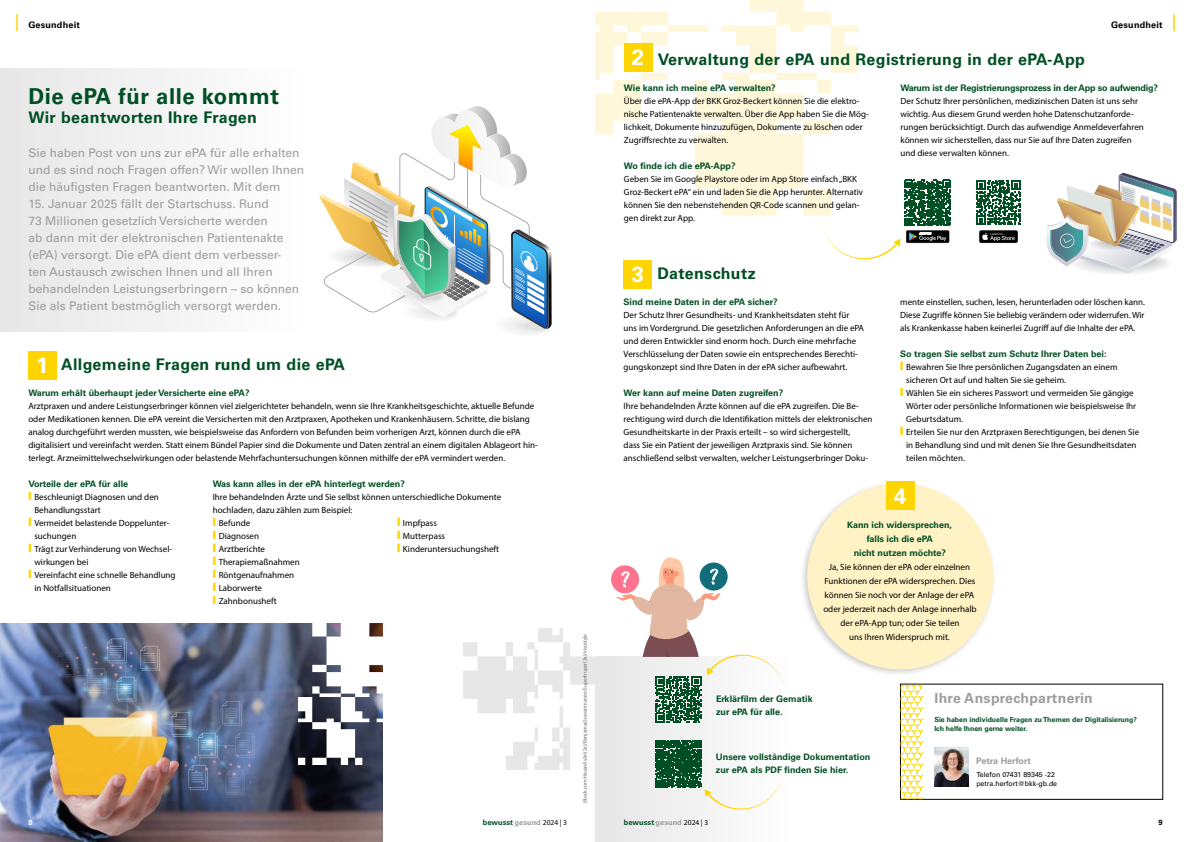
<style>
.page{position:relative;width:1191px;height:842px;background:#fff}
.page>*{position:absolute;margin:0;border:0;box-sizing:border-box;transform-origin:0 0}
.t1{font:700 22px "Univers LT Std";letter-spacing:.025em;color:#004f24}
.t2{font:700 22px "Univers LT Std";color:#fff}
.t3{font:700 16px "Univers LT Std";letter-spacing:.025em;color:#004f24}
.t4{font:700 14px "Univers LT Std";letter-spacing:.025em;color:#9d9d9c}
.t5{font:12px/17px "Univers LT Std";color:#9d9d9c}
.t6{font:9px/13px "Myriad Pro";color:#000}
.t7{font:700 9px/13px "Univers LT Std";color:#004f24}
.t8{font:700 9px "Univers LT Std";letter-spacing:-.02em;color:#004f24}
.t9{font:700 9px "Univers LT Std";letter-spacing:.025em;color:#000}
.t10{font:700 9px "Univers LT Std";color:#9d9d9c}
.t11{font:700 7.5px "Univers LT Std";color:#004f24}
.t12{font:700 7.5px "Univers LT Std";color:#000}
.t13{font:700 7.5px "Univers LT Std";color:#fff}
.t14{font:700 7px/9px "Univers LT Std";color:#004f24}
.t15{font:7px/9px "Univers LT Std";color:#000}
.t16{font:5.5px "Myriad Pro";letter-spacing:-.02em;color:#706f6f}
.s1{color:#9d9d9c}
.s2{font-family:"Myriad Pro";font-weight:400;color:#000}
</style>
<div class="page">
<svg style="left:1173px;top:14px;width:1px;height:17px"></svg>
<div style="left:0;top:68px;width:305px;height:263px;background:#f3f3f3"></div>
<div style="left:595px;top:656px;width:199px;height:186px;background:linear-gradient(to right,#e1e3e2,#fdfdfd)"></div>
<div style="left:611px;top:565px;width:28px;height:28px;background:#ff738f;border-radius:50%"></div>
<img style="left:595px;top:0;width:262px;height:215px">
<svg style="left:900px;top:684px;width:23px;height:115px"></svg>
<img style="left:935px;top:747px;width:34px;height:39px">
<div style="left:799px;top:480px;width:197px;height:197px;background:#000;opacity:.2"></div>
<div style="left:807px;top:484px;width:186px;height:185px;background:#fff2c4;border-radius:50%"></div>
<div style="left:28px;top:351px;width:29px;height:28px;background:#ffd500"></div>
<svg style="left:16px;top:14px;width:2px;height:17px"></svg>
<svg style="left:319px;top:106px;width:233px;height:228px"></svg>
<img style="left:0;top:624px;width:383px;height:218px">
<svg style="left:1046px;top:173px;width:130px;height:101px"></svg>
<svg style="left:655px;top:741px;width:127px;height:69px"></svg>
<svg style="left:616px;top:557px;width:169px;height:165px"></svg>
<img style="left:298px;top:623px;width:85px;height:141px">
<img style="left:463px;top:628px;width:132px;height:142px">
<div style="left:624px;top:43px;width:28px;height:28px;background:#ffd500"></div>
<div style="left:623px;top:260px;width:29px;height:28px;background:#ffd500"></div>
<div style="left:886px;top:481px;width:28px;height:29px;background:#ffd500"></div>
<svg style="left:822px;top:180px;width:128px;height:80px"></svg>
<svg style="left:976px;top:181px;width:44px;height:62px"></svg>
<p class="t9" style="left:28px;top:19px;width:53px">Gesundheit</p>
<h1 class="t1" style="left:28px;top:83px;width:252px">Die ePA für alle kommt</h1>
<h2 class="t3" style="left:28px;top:108px;width:230px">Wir beantworten Ihre Fragen</h2>
<h3 class="t5" style="left:28px;top:145px;width:277px">Sie haben Post von uns zur ePA für alle erhalten und es sind noch Fragen offen? Wir wollen Ihnen die häufigsten Fragen beantworten. Mit dem</h3>
<p class="t5" style="left:28px;top:196px;width:272px">15. Januar 2025 fällt der Startschuss. Rund<br>73 Millionen gesetzlich Versicherte werden<br>ab dann mit der elektronischen Patientenakte (ePA) versorgt. Die ePA dient dem verbesser&shy;ten Austausch zwischen Ihnen und all Ihren behandelnden Leistungserbringern – so können Sie als Patient bestmöglich versorgt werden.</p>
<h1 class="t2" style="left:36px;top:352px;width:14px">1</h1>
<h2 class="t3" style="left:61px;top:355px;width:286px">Allgemeine Fragen rund um die ePA</h2>
<p class="t7" style="left:28px;top:387px;width:223px">Warum erhält überhaupt jeder Versicherte eine ePA?</p>
<p class="t6" style="left:28px;top:400px;width:511px">Arztpraxen und andere Leistungserbringer können viel zielgerichteter behandeln, wenn sie Ihre Krankheitsgeschichte, aktuelle Befunde oder Medikationen kennen. Die ePA vereint die Versicherten mit den Arztpraxen, Apotheken und Krankenhäusern. Schritte, die bislang analog durchgeführt werden mussten, wie beispielsweise das Anfordern von Befunden beim vorherigen Arzt, können durch die ePA digitalisiert und vereinfacht werden. Statt einem Bündel Papier sind die Dokumente und Daten zentral an einem digitalen Ablageort hin&shy;terlegt. Arzneimittelwechselwirkungen oder belastende Mehrfachuntersuchungen können mithilfe der ePA vermindert werden.</p>
<p class="t7" style="left:28px;top:478px;width:101px">Vorteile der ePA für alle</p>
<p class="t6" style="left:34px;top:491px;width:143px">Beschleunigt Diagnosen und den<br>Behandlungsstart<br>Vermeidet belastende Doppelunter&shy;suchungen<br>Trägt zur Verhinderung von Wechsel&shy;wirkungen bei<br>Vereinfacht eine schnelle Behandlung in Notfallsituationen</p>
<p class="t7" style="left:213px;top:478px;width:194px">Was kann alles in der ePA hinterlegt werden?</p>
<p class="t6" style="left:213px;top:491px;width:290px">Ihre behandelnden Ärzte und Sie selbst können unterschiedliche Dokumente</p>
<p class="t6" style="left:213px;top:504px;width:141px">hochladen, dazu zählen zum Beispiel:</p>
<p class="t6" style="left:219px;top:517px;width:33px">Befunde</p>
<p class="t6" style="left:219px;top:530px;width:42px">Diagnosen</p>
<p class="t6" style="left:219px;top:543px;width:48px">Arztberichte</p>
<p class="t6" style="left:219px;top:556px;width:82px">Therapiemaßnahmen</p>
<p class="t6" style="left:219px;top:569px;width:77px">Röntgenaufnahmen</p>
<p class="t6" style="left:219px;top:582px;width:45px">Laborwerte</p>
<p class="t6" style="left:219px;top:595px;width:60px">Zahnbonusheft</p>
<p class="t6" style="left:403px;top:517px;width:98px">Impfpass<br>Mutterpass<br>Kinderuntersuchungsheft</p>
<p class="t16" style="left:582px;top:803px;width:171px;rotate:-90deg">iStock.com: Hasan As Ari (2x)/Benjamas Suwanmanee/Supertruper (3x)/visostyle</p>
<p class="t9" style="left:1111px;top:19px;width:53px">Gesundheit</p>
<h1 class="t2" style="left:632px;top:45px;width:14px">2</h1>
<h2 class="t3" style="left:658px;top:50px;width:428px">Verwaltung der ePA und Registrierung in der ePA-App</h2>
<p class="t7" style="left:624px;top:81px;width:153px">Wie kann ich meine ePA verwalten?</p>
<p class="t6" style="left:624px;top:94px;width:246px">Über die ePA-App der BKK Groz-Beckert können Sie die elektro&shy;nische Patientenakte verwalten. Über die App haben Sie die Mög&shy;lichkeit, Dokumente hinzuzufügen, Dokumente zu löschen oder Zugriffsrechte zu verwalten.</p>
<p class="t7" style="left:624px;top:159px;width:113px">Wo finde ich die ePA-App?</p>
<p class="t6" style="left:624px;top:172px;width:241px">Geben Sie im Google Playstore oder im App Store einfach „BKK Groz-Beckert ePA“ ein und laden Sie die App herunter. Alternativ können Sie den nebenstehenden QR-Code scannen und gelan&shy;gen direkt zur App.</p>
<p class="t8" style="left:900px;top:82px;width:259px">Warum ist der Registrierungsprozess in der App so aufwendig?</p>
<p class="t6" style="left:900px;top:94px;width:245px">Der Schutz Ihrer persönlichen, medizinischen Daten ist uns sehr wichtig. Aus diesem Grund werden hohe Datenschutzanforde&shy;rungen berücksichtigt. Durch das aufwendige Anmeldeverfahren können wir sicherstellen, dass nur Sie auf Ihre Daten zugreifen und diese verwalten können.</p>
<h1 class="t2" style="left:631px;top:261px;width:14px">3</h1>
<h2 class="t3" style="left:657px;top:264px;width:100px">Datenschutz</h2>
<p class="t7" style="left:623px;top:296px;width:156px">Sind meine Daten in der ePA sicher?</p>
<p class="t6" style="left:623px;top:309px;width:242px">Der Schutz Ihrer Gesundheits- und Krankheitsdaten steht für uns im Vordergrund. Die gesetzlichen Anforderungen an die ePA und deren Entwickler sind enorm hoch. Durch eine mehrfache Verschlüsselung der Daten sowie ein entsprechendes Berechti&shy;gungskonzept sind Ihre Daten in der ePA sicher aufbewahrt.</p>
<p class="t7" style="left:623px;top:387px;width:161px">Wer kann auf meine Daten zugreifen?</p>
<p class="t6" style="left:623px;top:400px;width:250px">Ihre behandelnden Ärzte können auf die ePA zugreifen. Die Be&shy;rechtigung wird durch die Identifikation mittels der elektronischen Gesundheitskarte in der Praxis erteilt – so wird sichergestellt,<br>dass Sie ein Patient der jeweiligen Arztpraxis sind. Sie können anschließend selbst verwalten, welcher Leistungserbringer Doku-</p>
<p class="t6" style="left:900px;top:296px;width:246px;text-align:justify">mente einstellen, suchen, lesen, herunterladen oder löschen kann.<br>Diese Zugriffe können Sie beliebig verändern oder widerrufen. Wir als Krankenkasse haben keinerlei Zugriff auf die Inhalte der ePA.</p>
<p class="t7" style="left:900px;top:348px;width:208px">So tragen Sie selbst zum Schutz Ihrer Daten bei:</p>
<p class="t6" style="left:906px;top:361px;width:234px">Bewahren Sie Ihre persönlichen Zugangsdaten an einem sicheren Ort auf und halten Sie sie geheim.<br>Wählen Sie ein sicheres Passwort und vermeiden Sie gängige Wörter oder persönliche Informationen wie beispielsweise Ihr Geburtsdatum.<br>Erteilen Sie nur den Arztpraxen Berechtigungen, bei denen Sie in Behandlung sind und mit denen Sie Ihre Gesundheitsdaten teilen möchten.</p>
<h1 class="t2" style="left:894px;top:483px;width:14px">4</h1>
<p class="t7" style="left:847px;top:517px;width:106px;line-height:14px;text-align:center">Kann ich widersprechen, falls ich die ePA<br>nicht nutzen möchte?</p>
<p class="t6" style="left:823px;top:559px;width:155px;line-height:14px;text-align:center">Ja, Sie können der ePA oder einzelnen Funktionen der ePA widersprechen. Dies können Sie noch vor der Anlage der ePA oder jederzeit nach der Anlage innerhalb der ePA-App tun; oder Sie teilen<br>uns Ihren Widerspruch mit.</p>
<p class="t7" style="left:716px;top:692px;width:98px">Erklärfilm der Gematik zur ePA für alle.</p>
<h3 class="t4" style="left:934px;top:690px;width:160px">Ihre Ansprechpartnerin</h3>
<p class="t14" style="left:934px;top:715px;width:204px">Sie haben individuelle Fragen zu Themen der Digitalisierung?<br>Ich helfe Ihnen gerne weiter.</p>
<p class="t10" style="left:976px;top:756px;width:56px">Petra Herfort</p>
<p class="t15" style="left:976px;top:770px;width:82px">Telefon 07431 89345 -22 petra.herfort@bkk-gb.de</p>
<p class="t7" style="left:716px;top:751px;width:156px">Unsere vollständige Dokumentation zur ePA als PDF finden Sie hier.</p>
<p class="t13" style="left:28px;top:818px;width:6px">8</p>
<p class="t11" style="left:483px;top:818px;width:86px">bewusst <span class="s1">gesund</span> <span class="s2">2024 | 3</span></p>
<p class="t12" style="left:1158px;top:818px;width:6px">9</p>
<p class="t11" style="left:624px;top:818px;width:86px">bewusst <span class="s1">gesund</span> <span class="s2">2024 | 3</span></p>
</div>
